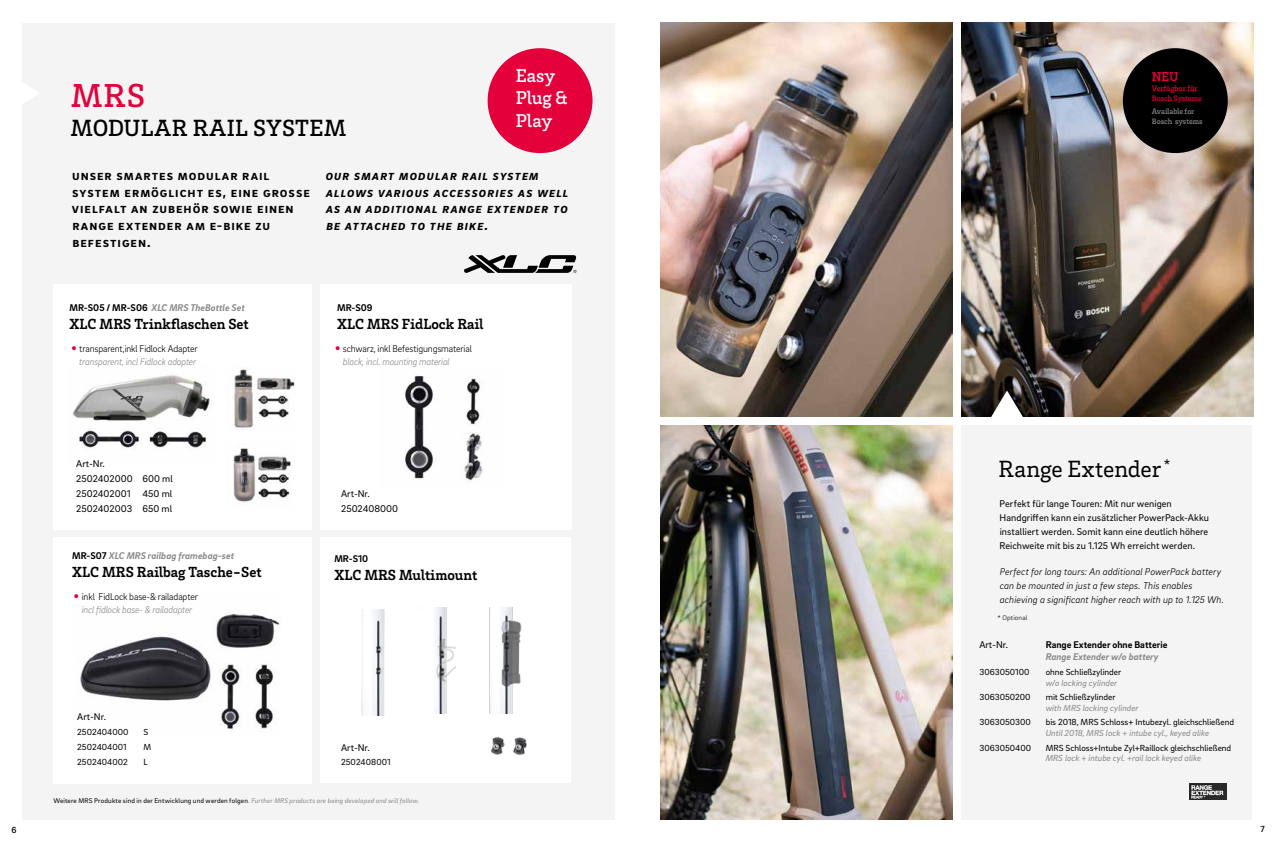
<style>
.page{position:relative;width:1276px;height:842px;background:#fff}
.page>*{position:absolute;margin:0;border:0;box-sizing:border-box;transform-origin:0 0}
.t1{font:500 34px "Brix Slab";color:#e4003a}
.t2{font:500 24px "Brix Slab";letter-spacing:.02em;color:#000}
.t3{font:24px "Brix Slab";letter-spacing:-.005em;color:#000}
.t4{font:500 19px/22.8px "Brix Slab";letter-spacing:.005em;color:#fff}
.t5{font:700 15px "Brix Slab";color:#000}
.t6{font:700 14px/16.8px "Brix Sans";letter-spacing:.065em;color:#000}
.t7{font:italic 700 14px/16.8px "Brix Sans";letter-spacing:.065em;color:#000}
.t8{font:700 13.2px "Brix Slab";color:#e4003a}
.t9{font:10px/15.2px "Brix Sans";letter-spacing:.005em;color:#000}
.t10{font:300 10px/13px "Brix Sans";letter-spacing:-.015em;color:#000;text-align:right;scale:.95 1}
.t11{font:italic 300 10px/14px "Brix Sans";letter-spacing:.005em;color:#000}
.t12{font:italic 700 10px "Brix Sans";color:#8b8a8c}
.t13{font:700 10px "Brix Sans";color:#000}
.t14{font:9px "Brix Sans";color:#000}
.t15{font:italic 9px "Brix Sans";color:#8b8a8c}
.t16{font:500 9px "Brix Sans";color:#000}
.t17{font:500 8px/10px "Brix Slab";letter-spacing:-.01em;color:#e4003a}
.t18{font:500 8px/10px "Brix Slab";letter-spacing:-.01em;color:#8b8a8c}
.t19{font:7px "Brix Sans";letter-spacing:.02em;color:#000}
.t20{font:300 7px "Brix Sans";letter-spacing:.02em;color:#000}
.s1{font-style:normal;color:#000}
.s2{font-weight:400;font-size:18px;color:#e4003a}
.s3{font-style:italic;color:#8b8a8c}
.s4{color:#8b8a8c}
</style>
<div class="page">
<div style="left:961px;top:425px;width:290px;height:394px;background:#f4f4f4"></div>
<img style="left:961px;top:23px;width:292px;height:394px">
<div style="left:23px;top:23px;width:592px;height:796px;background:#f4f4f4"></div>
<div style="left:53px;top:284px;width:259px;height:245px;background:#fff"></div>
<div style="left:320px;top:284px;width:251px;height:245px;background:#fff"></div>
<div style="left:53px;top:537px;width:259px;height:247px;background:#fff"></div>
<div style="left:320px;top:537px;width:251px;height:246px;background:#fff"></div>
<img style="left:234px;top:369px;width:61px;height:59px">
<img style="left:233px;top:448px;width:58px;height:54px">
<img style="left:72px;top:375px;width:138px;height:74px">
<img style="left:404px;top:375px;width:79px;height:106px">
<img style="left:80px;top:614px;width:200px;height:115px">
<img style="left:435px;top:607px;width:21px;height:107px">
<img style="left:489px;top:607px;width:33px;height:107px">
<img style="left:490px;top:737px;width:37px;height:19px">
<img style="left:361px;top:609px;width:24px;height:106px">
<svg style="left:464px;top:255px;width:112px;height:18px"></svg>
<div style="left:487px;top:48px;width:105px;height:105px;background:#e4003a;border-radius:50%"></div>
<div style="left:1123px;top:48px;width:104px;height:105px;background:#000;border-radius:50%"></div>
<img style="left:660px;top:425px;width:292px;height:394px">
<img style="left:660px;top:23px;width:292px;height:394px">
<svg style="left:990px;top:390px;width:33px;height:27px"></svg>
<svg style="left:22px;top:77px;width:17px;height:33px"></svg>
<img style="left:1189px;top:783px;width:37px;height:17px">
<h3 class="t4" style="left:516px;top:63px;width:53px">Easy<br>Plug &amp;<br>Play</h3>
<h3 class="t8" style="left:1152px;top:68px;width:28px">NEU</h3>
<h1 class="t1" style="left:71px;top:73px;width:76px">MRS</h1>
<h2 class="t2" style="left:71px;top:112px;width:277px">MODULAR RAIL SYSTEM</h2>
<h3 class="t6" style="left:72px;top:166px;width:239px">Unser smartes Modular Rail<br>System ermöglicht es, eine grosse<br>Vielfalt an Zubehör sowie einen<br>Range Extender am E-Bike zu befestigen.</h3>
<h3 class="t7" style="left:326px;top:166px;width:243px">Our smart MODULAR RAIL SYSTEM<br>allo ws various accessories as well as an additional Range Extender to be attached to the bike.</h3>
<p class="t17" style="left:1152px;top:83px;width:52px">Verfügbar für<br>Bosch Systeme</p>
<p class="t18" style="left:1152px;top:106px;width:52px">Available for<br>Bosch systems</p>
<p class="t12" style="left:70px;top:301px;width:177px"><span class="s1">MR-S05 / MR-S06</span> XLC MRS TheBottle Set</p>
<h3 class="t5" style="left:70px;top:314px;width:181px">XLC MRS Trinkflaschen Set</h3>
<p class="t13" style="left:337px;top:301px;width:37px">MR-S09</p>
<h3 class="t5" style="left:337px;top:314px;width:148px">XLC MRS FidLock Rail</h3>
<p class="t10" style="left:71px;top:341px;width:135px"><span class="s2">•</span> transparent,inkl Fidlock Adapter <span class="s3">transparent, incl Fidlock adapter</span></p>
<p class="t10" style="left:343px;top:341px;width:137px;text-align:left;text-indent:-9px"><span class="s2">•</span> schwarz, inkl Befestigungsmaterial <span class="s3">black, incl. mounting material</span></p>
<p class="t9" style="left:76px;top:455px;width:98px">Art-Nr.<br>2502402000 600 ml<br>2502402001 450 ml<br>2502402003 650 ml</p>
<p class="t12" style="left:72px;top:549px;width:163px"><span class="s1">MR-S07</span> XLC MRS railbag framebag-set</p>
<h3 class="t5" style="left:72px;top:562px;width:191px">XLC MRS Railbag Tasche-Set</h3>
<p class="t10" style="left:73px;top:589px;width:133px;text-align:center"><span class="s2">•</span> inkl FidLock base-&amp; railadapter <span class="s3">incl fidlock base- &amp; railadapter</span></p>
<p class="t9" style="left:77px;top:709px;width:30px">Art-Nr.</p>
<p class="t14" style="left:77px;top:726px;width:53px">2502404000</p>
<p class="t14" style="left:144px;top:726px;width:6px">S</p>
<p class="t14" style="left:77px;top:741px;width:51px">2502404001</p>
<p class="t14" style="left:144px;top:741px;width:9px">M</p>
<p class="t14" style="left:77px;top:756px;width:52px">2502404002</p>
<p class="t14" style="left:144px;top:756px;width:6px">L</p>
<p class="t9" style="left:341px;top:486px;width:58px">Art-Nr.<br>2502408000</p>
<p class="t13" style="left:334px;top:552px;width:35px">MR-S10</p>
<h3 class="t5" style="left:334px;top:565px;width:144px">XLC MRS Multimount</h3>
<p class="t9" style="left:341px;top:739px;width:30px">Art-Nr.</p>
<p class="t14" style="left:341px;top:756px;width:51px">2502408001</p>
<p class="t19" style="left:53px;top:796px;width:367px">Weitere MRS Produkte sind in der Entwicklung und werden folgen<span class="s4">.</span> <span class="s3">Further MRS products are being developed and will follow.</span></p>
<h2 class="t3" style="left:998px;top:453px;width:173px">Range Extender <sup>*</sup></h2>
<p class="t9" style="left:999px;top:496px;width:211px;line-height:14px">Perfekt für lange Touren: Mit nur wenigen Handgriffen kann ein zusätzlicher PowerPack-Akku installiert werden. Somit kann eine deutlich höhere Reichweite mit bis zu 1.125 Wh erreicht werden.</p>
<p class="t11" style="left:1000px;top:564px;width:226px">Perfect for long tours: An additional PowerPack battery can be mounted in just a few steps. This enables achieving a significant higher reach with up to 1.125 Wh.</p>
<p class="t20" style="left:997px;top:613px;width:31px">* Optional</p>
<p class="t9" style="left:979px;top:637px;width:30px">Art-Nr.</p>
<p class="t13" style="left:1045px;top:638px;width:123px">Range Extender ohne Batterie</p>
<p class="t12" style="left:1045px;top:650px;width:114px">Range Extender w/o battery</p>
<p class="t14" style="left:979px;top:666px;width:52px">3063050100</p>
<p class="t14" style="left:1045px;top:666px;width:77px">ohne Schließzylinder</p>
<p class="t15" style="left:1045px;top:677px;width:73px">w/o locking cylinder</p>
<p class="t14" style="left:979px;top:691px;width:53px">3063050200</p>
<p class="t14" style="left:1045px;top:691px;width:71px">mit Schließzylinder</p>
<p class="t15" style="left:1045px;top:702px;width:94px">with MRS locking cylinder</p>
<p class="t14" style="left:979px;top:716px;width:53px">3063050300</p>
<p class="t14" style="left:1045px;top:716px;width:190px">bis 2018, MRS Schloss+ Intubezyl. gleichschließend</p>
<p class="t15" style="left:1045px;top:727px;width:165px">Until 2018, MRS lock + intube cyl., keyed alike</p>
<p class="t14" style="left:979px;top:742px;width:53px">3063050400</p>
<p class="t14" style="left:1045px;top:742px;width:187px">MRS Schloss+Intube Zyl+Raillock gleichschließend</p>
<p class="t15" style="left:1045px;top:753px;width:157px">MRS lock + intube cyl. +rail lock keyed alike</p>
<p class="t16" style="left:11px;top:824px;width:7px">6</p>
<p class="t16" style="left:1260px;top:823px;width:6px">7</p>
</div>
